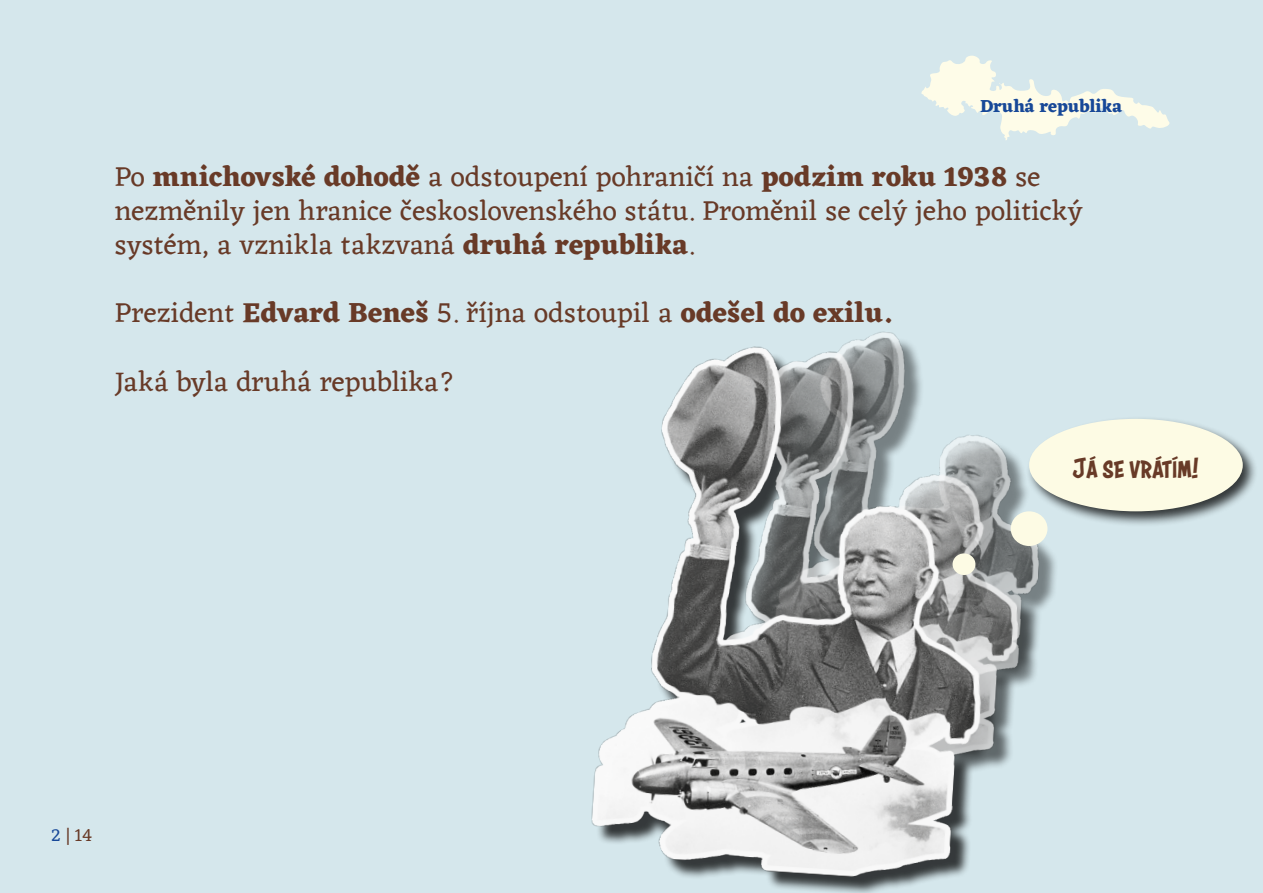
<style>
.page{position:relative;width:1263px;height:893px;background:#d5e7ec}
.page>*{position:absolute;margin:0;border:0;box-sizing:border-box;transform-origin:0 0}
.t1{font:30px "Astounder Squared BB";color:#683a27}
.t2{font:28.5px/34.2px "Eczar";letter-spacing:.01em;color:#683a27}
.t3{font:700 18px "Eczar";letter-spacing:-.01em;color:#174898}
.t4{font:18px "Eczar";color:#683a27}
.s1{font-weight:700}
.s2{color:#174898}
</style>
<div class="page">
<svg style="left:921px;top:55px;width:249px;height:85px"></svg>
<img style="left:591px;top:331px;width:465px;height:562px">
<div style="left:1026px;top:415px;width:232px;height:112px;background:#000;opacity:.75"></div>
<div style="left:1029px;top:419px;width:214px;height:92px;background:#fdfbe4;border-radius:50%"></div>
<div style="left:1011px;top:511px;width:36px;height:35px;background:#fdfbe4;border-radius:50%"></div>
<div style="left:952px;top:553px;width:23px;height:22px;background:#fdfbe4;border-radius:50%"></div>
<p class="t3" style="left:980px;top:95px;width:144px">Druhá republika</p>
<p class="t2" style="left:115px;top:161px;width:969px">Po <span class="s1">mnichovské dohodě</span> a odstoupení pohraničí na <span class="s1">podzim roku 1938</span> se nezměnily jen hranice československého státu. Proměnil se celý jeho politický systém, a vznikla takzvaná <span class="s1">druhá republika</span>.</p>
<p class="t2" style="left:115px;top:298px;width:778px">Prezident <span class="s1">Edvard Beneš</span> 5. října odstoupil a <span class="s1">odešel do exilu.</span></p>
<p class="t2" style="left:115px;top:366px;width:342px">Jaká byla druhá republika?</p>
<p class="t1" style="left:1072px;top:452px;width:128px">Já se vrátím!</p>
<p class="t4" style="left:51px;top:823px;width:43px"><span class="s2">2</span>|14</p>
</div>
